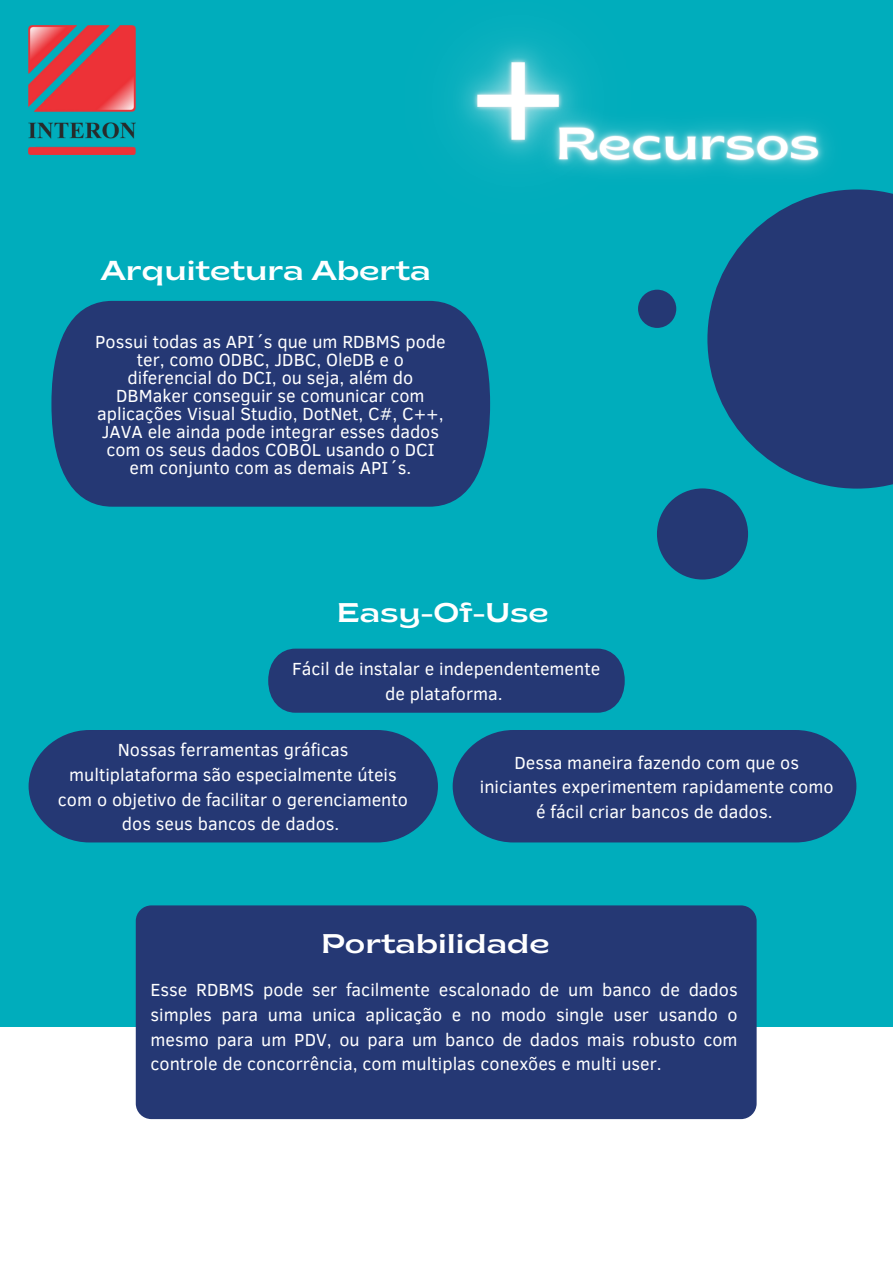
<style>
.page{position:relative;width:893px;height:1264px;background:#fff}
.page>*{position:absolute;margin:0;border:0;box-sizing:border-box;transform-origin:0 0}
.t1{font:semi-expanded 27.3px "Brice";color:#fff}
.t2{font:semi-expanded 27px "Brice";color:#fff}
.t3{font:18px/24.8px "Clear Sans";color:#fff;text-align:center}
</style>
<div class="page">
<div style="left:0;top:0;width:892px;height:1026px;background:#00adbc"></div>
<div style="left:51px;top:301px;width:439px;height:205px;background:#253874"></div>
<div style="left:268px;top:648px;width:356px;height:64px;background:#253874"></div>
<img style="left:723px;top:123px;width:105px;height:50px">
<img style="left:315px;top:38px;width:408px;height:309px">
<div style="left:136px;top:905px;width:620px;height:214px;background:#253874;border-radius:16px"></div>
<svg style="left:707px;top:189px;width:185px;height:299px;fill:#253874"></svg>
<div style="left:29px;top:730px;width:409px;height:112px;background:#253874"></div>
<div style="left:657px;top:488px;width:91px;height:91px;background:#253874;border-radius:50%"></div>
<div style="left:638px;top:290px;width:38px;height:38px;background:#253874;border-radius:50%"></div>
<img style="left:29px;top:26px;width:106px;height:128px">
<div style="left:452px;top:730px;width:404px;height:112px;background:#253874"></div>
<h1 class="t1" style="left:101px;top:260px;width:331px">Arquitetura Aberta</h1>
<p class="t3" style="left:95px;top:331px;width:352px;line-height:18px">Possui todas as API´s que um RDBMS pode ter, como ODBC, JDBC, OleDB e o diferencial do DCI, ou seja, além do DBMaker conseguir se comunicar com aplicações Visual Studio, DotNet, C#, C++, JAVA ele ainda pode integrar esses dados com os seus dados COBOL usando o DCI em conjunto com as demais API´s.</p>
<h2 class="t2" style="left:337px;top:601px;width:213px">Easy-Of-Use</h2>
<p class="t3" style="left:292px;top:655px;width:309px">Fácil de instalar e independentemente de plataforma.</p>
<p class="t3" style="left:58px;top:736px;width:351px">Nossas ferramentas gráficas multiplataforma são especialmente úteis com o objetivo de facilitar o gerenciamento dos seus bancos de dados.</p>
<p class="t3" style="left:480px;top:749px;width:355px">Dessa maneira fazendo com que os iniciantes experimentem rapidamente como é fácil criar bancos de dados.</p>
<h2 class="t2" style="left:321px;top:932px;width:230px">Portabilidade</h2>
<p class="t3" style="left:150px;top:976px;width:588px;text-align:justify">Esse RDBMS pode ser facilmente escalonado de um banco de dados simples para uma unica aplicação e no modo single user usando o mesmo para um PDV, ou para um banco de dados mais robusto com controle de concorrência, com multiplas conexões e multi user.</p>
</div>
